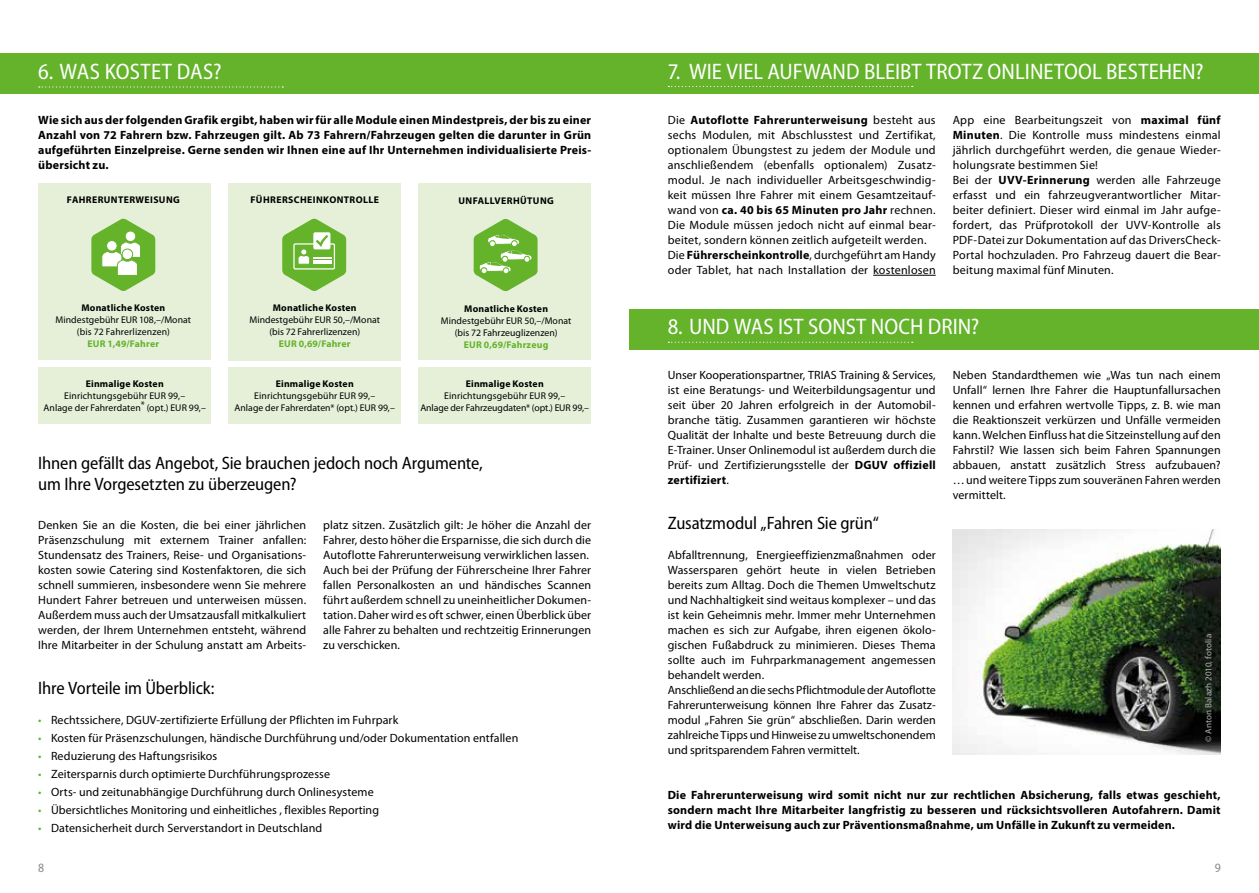
<style>
.page{position:relative;width:1259px;height:893px;background:#fff}
.page>*{position:absolute;margin:0;border:0;box-sizing:border-box;transform-origin:0 0}
.t1{font:semi-condensed 22.5px "Myriad Pro";color:#fff}
.t2{font:semi-condensed 18px/21px "Myriad Pro";letter-spacing:-.01em;color:#000}
.t3{font:semi-condensed 12.75px "Myriad Pro";color:#868786}
.t4{font:12px/15px "Myriad Pro";letter-spacing:.01em;color:#000}
.t5{font:700 12px/15px "Myriad Pro";letter-spacing:.015em;color:#000;text-align:justify}
.t6{font:9.75px/12px "Myriad Pro";letter-spacing:.005em;color:#000;text-align:center}
.t7{font:700 9.75px "Myriad Pro";letter-spacing:.02em;color:#000}
.t8{font:700 9.75px "Myriad Pro";letter-spacing:.04em;color:#000}
.t9{font:700 9.75px "Myriad Pro";letter-spacing:.02em;color:#64b32b}
.t10{font:9px "Myriad Pro";letter-spacing:.015em;color:#b1b2b3}
.s1{color:#64b32b}
.s2{font-weight:700}
</style>
<div class="page">
<div style="left:629px;top:309px;width:630px;height:41px;background:#64b32b"></div>
<svg style="left:668px;top:342px;width:244px;height:1px"></svg>
<img style="left:952px;top:529px;width:268px;height:226px">
<div style="left:629px;top:54px;width:630px;height:40px;background:#64b32b"></div>
<svg style="left:668px;top:86px;width:244px;height:1px"></svg>
<hr style="left:873px;top:275px;width:62px;height:1px;background:#000">
<div style="left:0;top:54px;width:630px;height:40px;background:#64b32b"></div>
<svg style="left:39px;top:86px;width:244px;height:2px"></svg>
<div style="left:38px;top:183px;width:173px;height:177px;background:#e6f0d9"></div>
<svg style="left:91px;top:218px;width:64px;height:73px"></svg>
<div style="left:38px;top:367px;width:173px;height:56px;background:#e6f0d9"></div>
<div style="left:418px;top:184px;width:173px;height:176px;background:#e6f0d9"></div>
<svg style="left:474px;top:218px;width:63px;height:74px"></svg>
<div style="left:418px;top:367px;width:173px;height:56px;background:#e6f0d9"></div>
<div style="left:228px;top:367px;width:173px;height:56px;background:#e6f0d9"></div>
<div style="left:228px;top:183px;width:173px;height:177px;background:#e6f0d9"></div>
<svg style="left:282px;top:218px;width:64px;height:73px"></svg>
<h1 class="t1" style="left:38px;top:59px;width:185px">6. WAS KOSTET DAS?</h1>
<p class="t5" style="left:38px;top:112px;width:554px">Wie sich aus der folgenden Grafik ergibt, haben wir für alle Module einen Mindestpreis, der bis zu einer Anzahl von 72 Fahrern bzw. Fahrzeugen gilt. Ab 73 Fahrern/Fahrzeugen gelten die darunter in Grün aufgeführten Einzelpreise. Gerne senden wir Ihnen eine auf Ihr Unternehmen individualisierte Preis&shy;übersicht zu.</p>
<p class="t8" style="left:67px;top:194px;width:114px">FAHRERUNTERWEISUNG</p>
<p class="t8" style="left:250px;top:194px;width:130px">FÜHRERSCHEINKONTROLLE</p>
<p class="t8" style="left:458px;top:194px;width:97px">UNFALLVERHÜTUNG</p>
<p class="t7" style="left:81px;top:302px;width:85px">Monatliche Kosten</p>
<p class="t6" style="left:56px;top:314px;width:137px">Mindestgebühr EUR 108,–/Monat (bis 72 Fahrerlizenzen)</p>
<p class="t9" style="left:88px;top:338px;width:73px">EUR 1,49/Fahrer</p>
<p class="t7" style="left:86px;top:377px;width:79px">Einmalige Kosten</p>
<p class="t6" style="left:44px;top:390px;width:164px">Einrichtungsgebühr EUR 99,–<br>Anlage der Fahrerdaten* (opt.) EUR 99,–</p>
<p class="t7" style="left:273px;top:302px;width:85px">Monatliche Kosten</p>
<p class="t6" style="left:249px;top:314px;width:132px">Mindestgebühr EUR 50,–/Monat (bis 72 Fahrerlizenzen)</p>
<p class="t9" style="left:279px;top:338px;width:73px">EUR 0,69/Fahrer</p>
<p class="t7" style="left:276px;top:377px;width:79px">Einmalige Kosten</p>
<p class="t6" style="left:234px;top:390px;width:162px">Einrichtungsgebühr EUR 99,–<br>Anlage der Fahrerdaten* (opt.) EUR 99,–</p>
<p class="t7" style="left:464px;top:302px;width:85px">Monatliche Kosten</p>
<p class="t6" style="left:441px;top:315px;width:132px">Mindestgebühr EUR 50,–/Monat (bis 72 Fahrzeuglizenzen)</p>
<p class="t9" style="left:464px;top:338px;width:86px">EUR 0,69/Fahrzeug</p>
<p class="t7" style="left:466px;top:377px;width:79px">Einmalige Kosten</p>
<p class="t6" style="left:420px;top:390px;width:170px">Einrichtungsgebühr EUR 99,–<br>Anlage der Fahrzeugdaten* (opt.) EUR 99,–</p>
<h2 class="t2" style="left:38px;top:453px;width:446px">Ihnen gefällt das Angebot, Sie brauchen jedoch noch Argumente, um Ihre Vorgesetzten zu überzeugen?</h2>
<p class="t4" style="left:323px;top:518px;width:269px">platz sitzen. Zusätzlich gilt: Je höher die Anzahl der Fahrer, desto höher die Ersparnisse, die sich durch die Autoflotte Fahrerunterweisung verwirklichen lassen.<br>Auch bei der Prüfung der Führerscheine Ihrer Fahrer fallen Personalkosten an und händisches Scannen führt außerdem schnell zu uneinheitlicher Dokumen&shy;tation. Daher wird es oft schwer, einen Überblick über alle Fahrer zu behalten und rechtzeitig Erinnerungen zu verschicken.</p>
<h2 class="t2" style="left:38px;top:678px;width:178px">Ihre Vorteile im Überblick:</h2>
<p class="t4" style="left:38px;top:713px;width:361px"><span class="s1">•</span> Rechtssichere, DGUV-zertifizierte Erfüllung der Pflichten im Fuhrpark</p>
<p class="t4" style="left:38px;top:731px;width:481px"><span class="s1">•</span> Kosten für Präsenzschulungen, händische Durchführung und/oder Dokumentation entfallen</p>
<p class="t4" style="left:38px;top:749px;width:180px"><span class="s1">•</span> Reduzierung des Haftungsrisikos</p>
<p class="t4" style="left:38px;top:767px;width:293px"><span class="s1">•</span> Zeitersparnis durch optimierte Durchführungsprozesse</p>
<p class="t4" style="left:38px;top:785px;width:337px"><span class="s1">•</span> Orts- und zeitunabhängige Durchführung durch Onlinesysteme</p>
<p class="t4" style="left:38px;top:803px;width:342px"><span class="s1">•</span> Übersichtliches Monitoring und einheitliches , flexibles Reporting</p>
<p class="t4" style="left:38px;top:820px;width:286px"><span class="s1">•</span> Datensicherheit durch Serverstandort in Deutschland</p>
<p class="t4" style="left:38px;top:518px;width:269px;text-align:justify">Denken Sie an die Kosten, die bei einer jährlichen Präsenzschulung mit externem Trainer anfallen:<br>Stundensatz des Trainers, Reise- und Organisations&shy;kosten sowie Catering sind Kostenfaktoren, die sich schnell summieren, insbesondere wenn Sie mehrere Hundert Fahrer betreuen und unterweisen müssen.<br>Außerdem muss auch der Umsatzausfall mitkalkuliert werden, der Ihrem Unternehmen entsteht, während Ihre Mitarbeiter in der Schulung anstatt am Arbeits-</p>
<h1 class="t1" style="left:668px;top:59px;width:537px">7. WIE VIEL AUFWAND BLEIBT TROTZ ONLINETOOL BESTEHEN?</h1>
<p class="t4" style="left:668px;top:113px;width:269px">Die <span class="s2">Autoflotte Fahrerunterweisung</span> besteht aus sechs Modulen, mit Abschlusstest und Zertifikat, optionalem Übungstest zu jedem der Module und anschließendem (ebenfalls optionalem) Zusatz&shy;modul. Je nach individueller Arbeitsgeschwindig&shy;keit müssen Ihre Fahrer mit einem Gesamtzeitauf&shy;wand von <span class="s2">ca. 40 bis 65 Minuten pro Jahr</span> rechnen.<br>Die Module müssen jedoch nicht auf einmal bear&shy;beitet, sondern können zeitlich aufgeteilt werden.<br>Die <span class="s2">Führerscheinkontrolle</span>, durchgeführt am Handy oder Tablet, hat nach Installation der kostenlosen</p>
<p class="t4" style="left:952px;top:113px;width:269px">App eine Bearbeitungszeit von <span class="s2">maximal fünf Minuten</span>. Die Kontrolle muss mindestens einmal jährlich durchgeführt werden, die genaue Wieder&shy;holungsrate bestimmen Sie!<br>Bei der <span class="s2">UVV-Erinnerung</span> werden alle Fahrzeuge erfasst und ein fahrzeugverantwortlicher Mitar&shy;beiter definiert. Dieser wird einmal im Jahr aufge&shy;fordert, das Prüfprotokoll der UVV-Kontrolle als PDF-Datei zur Dokumentation auf das DriversCheck-Portal hochzuladen. Pro Fahrzeug dauert die Bear&shy;beitung maximal fünf Minuten.</p>
<h1 class="t1" style="left:668px;top:314px;width:313px">8. UND WAS IST SONST NOCH DRIN?</h1>
<p class="t4" style="left:668px;top:368px;width:269px;text-align:justify">Unser Kooperationspartner, TRIAS Training &amp; Services, ist eine Beratungs- und Weiterbildungsagentur und seit über 20 Jahren erfolgreich in der Automobil&shy;branche tätig. Zusammen garantieren wir höchste Qualität der Inhalte und beste Betreuung durch die E-Trainer. Unser Onlinemodul ist außerdem durch die Prüf- und Zertifizierungsstelle der <span class="s2">DGUV offiziell zertifiziert</span>.</p>
<p class="t4" style="left:952px;top:368px;width:269px;text-align:justify">Neben Standardthemen wie „Was tun nach einem Unfall“ lernen Ihre Fahrer die Hauptunfallursachen kennen und erfahren wertvolle Tipps, z. B. wie man die Reaktionszeit verkürzen und Unfälle vermeiden kann. Welchen Einfluss hat die Sitzeinstellung auf den Fahrstil? Wie lassen sich beim Fahren Spannungen abbauen, anstatt zusätzlich Stress aufzubauen? …und weitere Tipps zum souveränen Fahren werden vermittelt.</p>
<h2 class="t2" style="left:668px;top:513px;width:213px">Zusatzmodul „Fahren Sie grün“</h2>
<p class="t4" style="left:668px;top:548px;width:269px">Abfalltrennung, Energieeffizienzmaßnahmen oder Wassersparen gehört heute in vielen Betrieben bereits zum Alltag. Doch die Themen Umweltschutz und Nachhaltigkeit sind weitaus komplexer – und das ist kein Geheimnis mehr. Immer mehr Unternehmen machen es sich zur Aufgabe, ihren eigenen ökolo&shy;gischen Fußabdruck zu minimieren. Dieses Thema sollte auch im Fuhrparkmanagement angemessen behandelt werden.<br>Anschließend an die sechs Pflichtmodule der Autoflotte Fahrerunterweisung können Ihre Fahrer das Zusatz&shy;modul „Fahren Sie grün“ abschließen. Darin werden zahlreiche Tipps und Hinweise zu umweltschonendem und spritsparendem Fahren vermittelt.</p>
<p class="t10" style="left:1203px;top:742px;width:109px;rotate:-90deg">© Anton Balazh 2010, fotolia</p>
<p class="t5" style="left:668px;top:787px;width:554px">Die Fahrerunterweisung wird somit nicht nur zur rechtlichen Absicherung, falls etwas geschieht, sondern macht Ihre Mitarbeiter langfristig zu besseren und rücksichtsvolleren Autofahrern. Damit wird die Unterweisung auch zur Präventionsmaßnahme, um Unfälle in Zukunft zu vermeiden.</p>
<p class="t3" style="left:38px;top:860px;width:8px">8</p>
<p class="t3" style="left:1214px;top:860px;width:8px">9</p>
</div>
